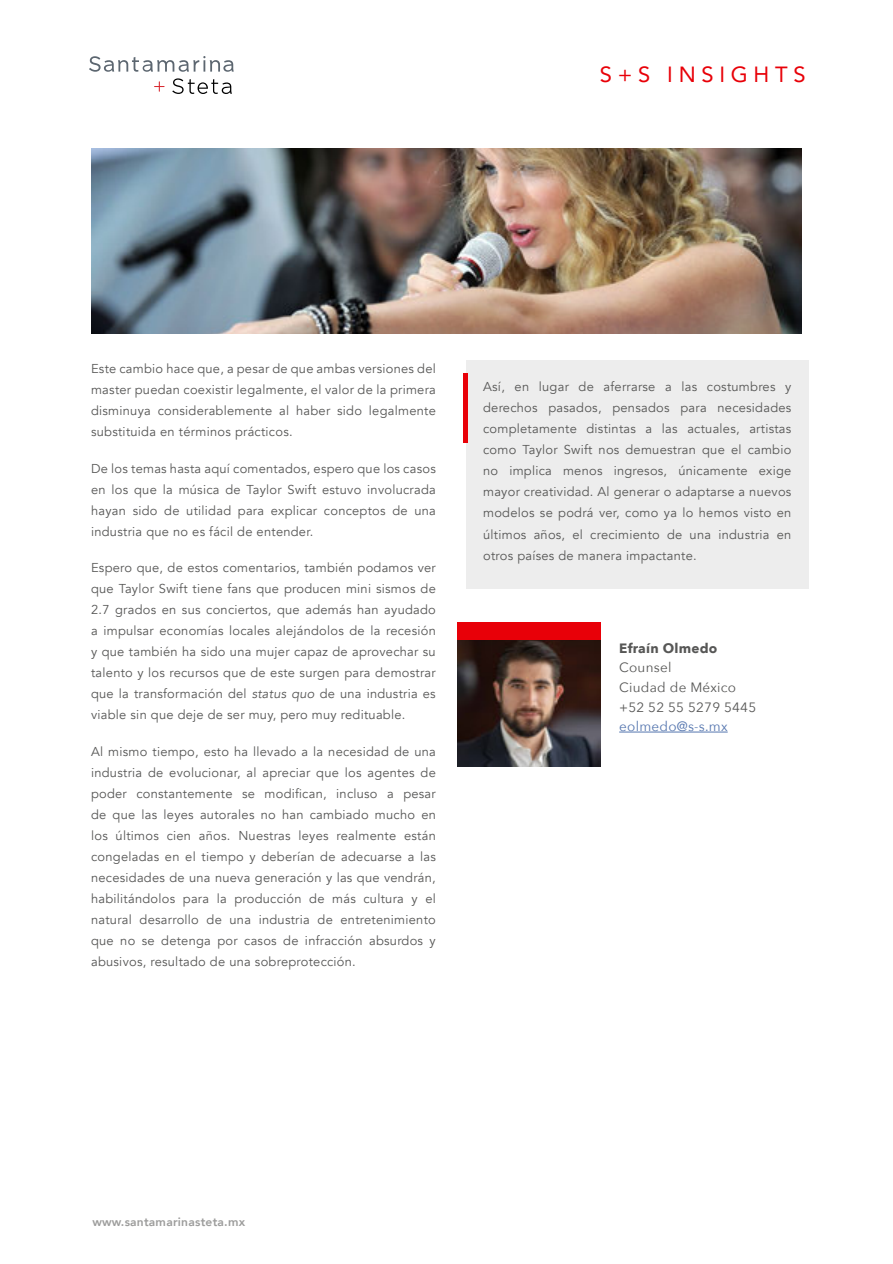
<style>
.page{position:relative;width:893px;height:1264px;background:#fff}
.page>*{position:absolute;margin:0;border:0;box-sizing:border-box;transform-origin:0 0}
.t1{font:21.9px "Avenir";letter-spacing:.26em;color:#e80008}
.t2{font:13.5px/19.5px "Avenir Next";letter-spacing:.02em;color:#575756}
.t3{font:13.5px "Avenir Next";letter-spacing:.02em;color:#5576af}
.t4{font:700 13.5px "Avenir Next";letter-spacing:.02em;color:#575756}
.t5{font:12.9px/21px "Avenir";letter-spacing:.02em;color:#575756;text-align:justify}
.t6{font:800 12px "Avenir";letter-spacing:.02em;color:#9d9d9c}
.s1{font-style:italic}
</style>
<div class="page">
<svg style="left:154px;top:81px;width:10px;height:11px"></svg>
<svg style="left:89px;top:56px;width:145px;height:16px"></svg>
<svg style="left:172px;top:78px;width:60px;height:16px"></svg>
<img style="left:457px;top:639px;width:143px;height:127px">
<hr style="left:619px;top:731px;width:108px;height:1px;background:#5576af">
<div style="left:457px;top:622px;width:143px;height:17px;background:#e80008"></div>
<div style="left:466px;top:360px;width:342px;height:229px;background:#ededed"></div>
<div style="left:463px;top:374px;width:5px;height:69px;background:#e80008"></div>
<img style="left:91px;top:149px;width:711px;height:184px">
<h1 class="t1" style="left:600px;top:57px;width:207px">S+S INSIGHTS</h1>
<p class="t5" style="left:91px;top:358px;width:346px">Este cambio hace que, a pesar de que ambas versiones del master puedan coexistir legalmente, el valor de la primera disminuya considerablemente al haber sido legalmente substituida en términos prácticos.</p>
<p class="t5" style="left:91px;top:458px;width:346px">De los temas hasta aquí comentados, espero que los casos en los que la música de Taylor Swift estuvo involucrada hayan sido de utilidad para explicar conceptos de una industria que no es fácil de entender.</p>
<p class="t5" style="left:91px;top:557px;width:346px">Espero que, de estos comentarios, también podamos ver que Taylor Swift tiene fans que producen mini sismos de 2.7 grados en sus conciertos, que además han ayudado a impulsar economías locales alejándolos de la recesión y que también ha sido una mujer capaz de aprovechar su talento y los recursos que de este surgen para demostrar que la transformación del <span class="s1">status quo</span> de una industria es viable sin que deje de ser muy, pero muy redituable.</p>
<p class="t5" style="left:91px;top:740px;width:346px">Al mismo tiempo, esto ha llevado a la necesidad de una industria de evolucionar, al apreciar que los agentes de poder constantemente se modifican, incluso a pesar de que las leyes autorales no han cambiado mucho en los últimos cien años. Nuestras leyes realmente están congeladas en el tiempo y deberían de adecuarse a las necesidades de una nueva generación y las que vendrán, habilitándolos para la producción de más cultura y el natural desarrollo de una industria de entretenimiento que no se detenga por casos de infracción absurdos y abusivos, resultado de una sobreprotección.</p>
<p class="t5" style="left:483px;top:376px;width:310px">Así, en lugar de aferrarse a las costumbres y derechos pasados, pensados para necesidades completamente distintas a las actuales, artistas como Taylor Swift nos demuestran que el cambio no implica menos ingresos, únicamente exige mayor creatividad. Al generar o adaptarse a nuevos modelos se podrá ver, como ya lo hemos visto en últimos años, el crecimiento de una industria en otros países de manera impactante.</p>
<p class="t4" style="left:619px;top:636px;width:100px">Efraín Olmedo</p>
<p class="t2" style="left:619px;top:657px;width:138px">Counsel<br>Ciudad de México +52 52 55 5279 5445</p>
<p class="t3" style="left:619px;top:714px;width:110px">eolmedo@s-s.mx</p>
<p class="t6" style="left:92px;top:1212px;width:154px">www.santamarinasteta.mx</p>
</div>
